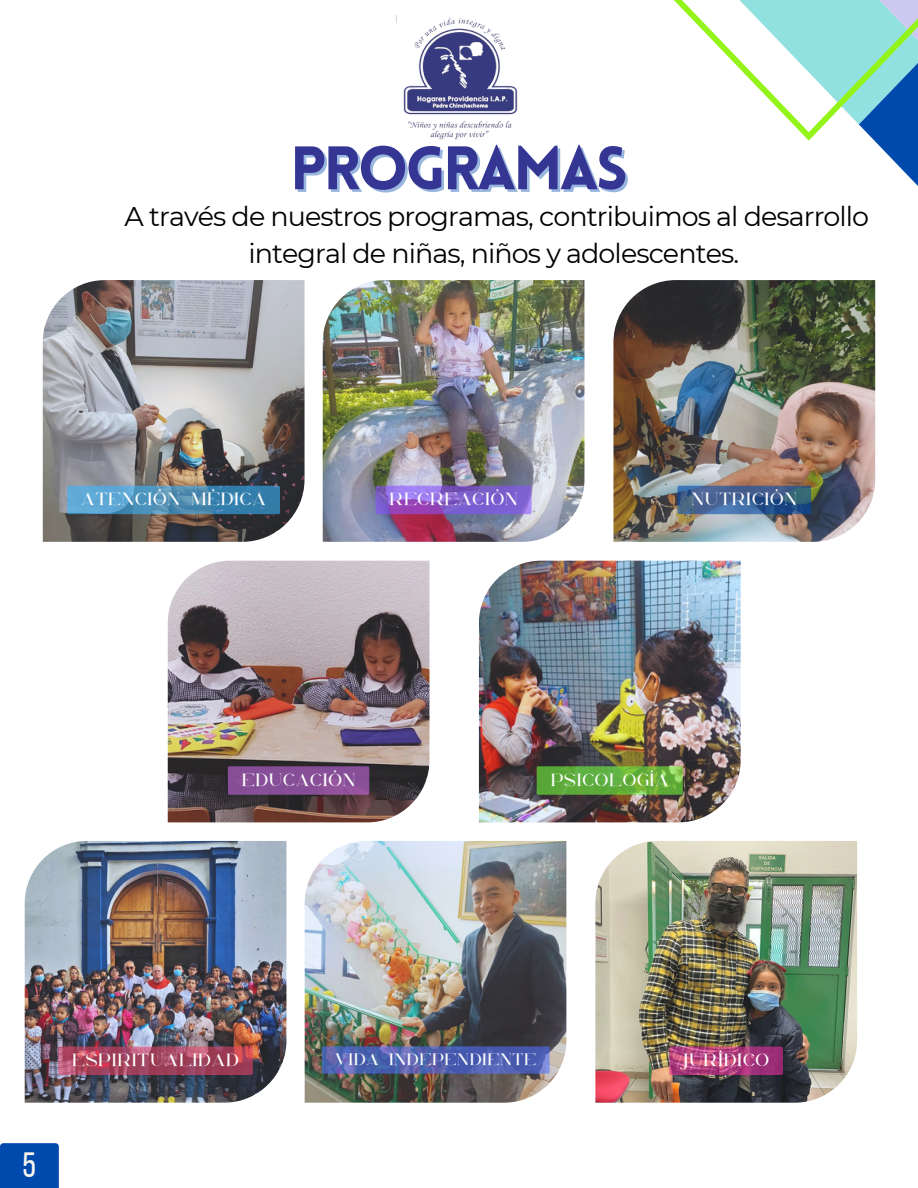
<style>
.page{position:relative;width:918px;height:1188px;background:#fff}
.page>*{position:absolute;margin:0;border:0;box-sizing:border-box;transform-origin:0 0}
.t1{font:900 60px "Lovelo";letter-spacing:-.045em;color:#353594}
.t2{font:35.1px "Bebas Neue";color:#faf5ee}
.t3{font:27px/37.2px "Montserrat";letter-spacing:-.035em;color:#000;text-align:center}
.t4{font:17.7px "Chalga VP Regular";letter-spacing:.085em;color:#fff}
.t5{font:16.5px "Chalga VP Regular";letter-spacing:.085em;color:#fff}
</style>
<div class="page">
<div style="left:0;top:1143px;width:59px;height:45px;background:#004aad"></div>
<img style="left:396px;top:16px;width:122px;height:124px">
<svg style="left:674px;top:0;width:244px;height:186px"></svg>
<img style="left:43px;top:280px;width:262px;height:262px">
<svg style="left:67px;top:486px;width:213px;height:28px"></svg>
<img style="left:323px;top:280px;width:261px;height:262px">
<svg style="left:376px;top:486px;width:156px;height:28px"></svg>
<img style="left:168px;top:561px;width:262px;height:261px">
<svg style="left:228px;top:766px;width:141px;height:29px"></svg>
<img style="left:613px;top:280px;width:262px;height:262px">
<svg style="left:677px;top:486px;width:134px;height:28px"></svg>
<img style="left:479px;top:561px;width:262px;height:261px">
<svg style="left:537px;top:766px;width:146px;height:29px"></svg>
<img style="left:25px;top:841px;width:261px;height:262px">
<svg style="left:58px;top:1047px;width:195px;height:28px"></svg>
<img style="left:305px;top:841px;width:261px;height:262px">
<div style="left:322px;top:1046px;width:228px;height:28px;background:#5271ff;border-radius:2px;opacity:.59"></div>
<img style="left:595px;top:841px;width:262px;height:262px">
<svg style="left:669px;top:1047px;width:114px;height:28px"></svg>
<p class="t1" style="left:290px;top:144px;width:339px">PROGRAMAS</p>
<p class="t3" style="left:125px;top:197px;width:746px">A través de nuestros programas, contribuimos al desarrollo integral de niñas, niños y adolescentes.</p>
<p class="t4" style="left:82px;top:492px;width:186px">ATENCIÓN MÉDICA</p>
<p class="t4" style="left:390px;top:492px;width:129px">RECREACIÓN</p>
<p class="t4" style="left:692px;top:492px;width:106px">NUTRICIÓN</p>
<p class="t4" style="left:242px;top:773px;width:114px">EDUCACIÓN</p>
<p class="t4" style="left:551px;top:773px;width:119px">PSICOLOGÍA</p>
<p class="t2" style="left:23px;top:1150px;width:15px">5</p>
<p class="t4" style="left:73px;top:1053px;width:167px">ESPIRITUALIDAD</p>
<p class="t5" style="left:335px;top:1053px;width:202px">VIDA INDEPENDIENTE</p>
<p class="t4" style="left:684px;top:1053px;width:86px">JURÍDICO</p>
</div>
